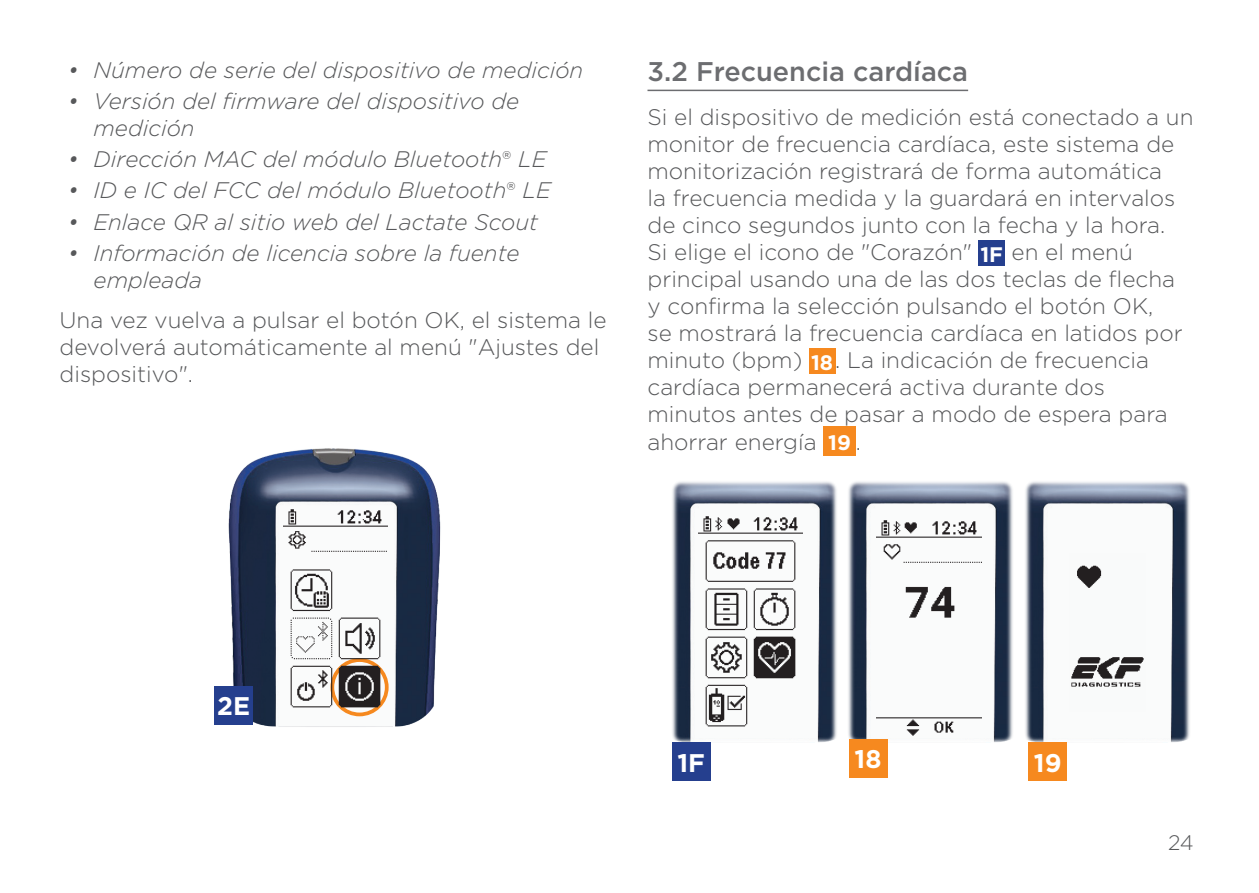
<style>
.page{position:relative;width:1259px;height:893px;background:#fff}
.page>*{position:absolute;margin:0;border:0;box-sizing:border-box;transform-origin:0 0}
.Section_header{font:500 27px "Gotham";color:#6c6d70}
.Box_number_small{font:700 25.5px "Gotham";color:#fff}
.Body_text{font:300 22.5px/27px "Gotham";color:#57585a}
.t1{font:italic 300 22.5px/27px "Gotham";color:#57585a}
.t2{font:700 21px "Gotham";color:#fff}
.t3{font:300 21px "Gotham";color:#57585a}
.s1{font-style:normal}
.s2{font-weight:700;font-size:21px;color:#fff}
.s3{font-weight:300;font-size:22.5px;color:#57585a}
</style>
<div class="page">
<hr style="left:647px;top:90px;width:321px;height:1px;background:#6c6d70">
<div style="left:978px;top:240px;width:26px;height:26px;background:#253f8e"></div>
<div style="left:809px;top:348px;width:26px;height:26px;background:#f6891f"></div>
<div style="left:823px;top:427px;width:32px;height:29px;background:#f6891f"></div>
<img style="left:672px;top:481px;width:165px;height:261px">
<img style="left:698px;top:515px;width:105px;height:217px">
<div style="left:672px;top:742px;width:38px;height:39px;background:#253f8e"></div>
<img style="left:848px;top:481px;width:165px;height:261px">
<img style="left:1025px;top:481px;width:165px;height:261px">
<img style="left:877px;top:519px;width:104px;height:218px">
<img style="left:1069px;top:553px;width:76px;height:159px">
<div style="left:848px;top:739px;width:39px;height:38px;background:#f6891f"></div>
<div style="left:1028px;top:742px;width:39px;height:39px;background:#f6891f"></div>
<img style="left:214px;top:448px;width:227px;height:279px">
<div style="left:214px;top:686px;width:39px;height:38px;background:#253f8e"></div>
<img style="left:283px;top:507px;width:105px;height:219px">
<p class="t1" style="left:68px;top:55px;width:517px">• Número de serie del dispositivo de medición</p>
<p class="t1" style="left:94px;top:87px;width:427px;text-indent:-26px">• Versión del firmware del dispositivo de medición</p>
<p class="t1" style="left:68px;top:145px;width:480px">• Dirección MAC del módulo Bluetooth<span class="s1">®</span> LE</p>
<p class="t1" style="left:68px;top:176px;width:484px">• ID e IC del FCC del módulo Bluetooth<span class="s1">®</span> LE</p>
<p class="t1" style="left:68px;top:207px;width:471px">• Enlace QR al sitio web del Lactate Scout</p>
<p class="t1" style="left:94px;top:239px;width:427px;text-indent:-26px">• Información de licencia sobre la fuente empleada</p>
<p class="Body_text" style="left:60px;top:305px;width:548px">Una vez vuelva a pulsar el botón OK, el sistema le devolverá automáticamente al menú "Ajustes del dispositivo".</p>
<p class="Section_header" style="left:647px;top:54px;width:322px">3.2 Frecuencia cardíaca</p>
<p class="Body_text" style="left:647px;top:103px;width:547px">Si el dispositivo de medición está conectado a un monitor de frecuencia cardíaca, este sistema de monitorización registrará de forma automática<br>la frecuencia medida y la guardará en intervalos de cinco segundos junto con la fecha y la hora.<br>Si elige el icono de "Corazón" <span class="s2">1F</span> en el menú principal usando una de las dos teclas de flecha y confirma la selección pulsando el botón OK,<br>se mostrará la frecuencia cardíaca en latidos por minuto (bpm) <span class="s2">18</span>. La indicación de frecuencia cardíaca permanecerá activa durante dos minutos antes de pasar a modo de espera para ahorrar energía</p>
<p class="t2" style="left:828px;top:428px;width:34px">19 <span class="s3">.</span></p>
<p class="Box_number_small" style="left:217px;top:689px;width:34px">2E</p>
<p class="Box_number_small" style="left:677px;top:746px;width:29px">1F</p>
<p class="Box_number_small" style="left:854px;top:742px;width:28px">18</p>
<p class="Box_number_small" style="left:1034px;top:746px;width:29px">19</p>
<p class="t3" style="left:1168px;top:830px;width:27px">24</p>
</div>
